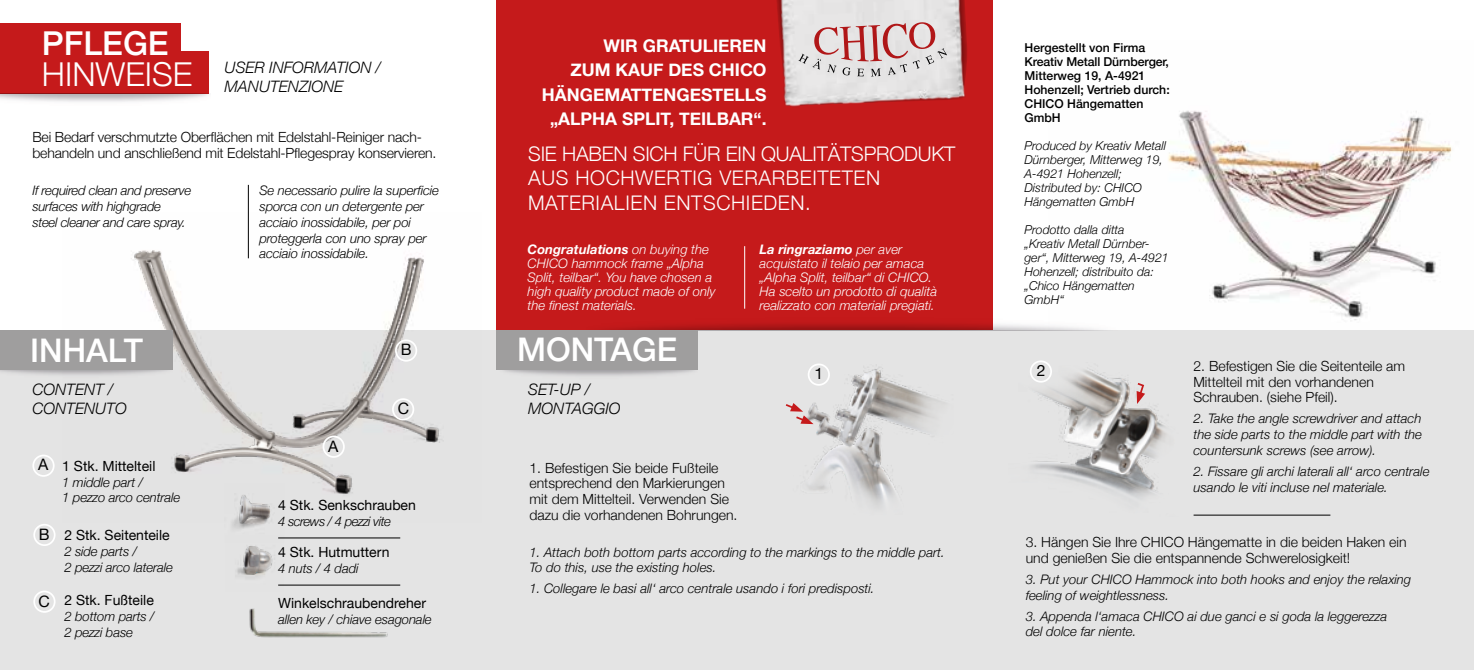
<style>
.page{position:relative;width:1474px;height:670px;background:#fff}
.page>*{position:absolute;margin:0;border:0;box-sizing:border-box;transform-origin:0 0}
.t1{font:500 32.9px "Helvetica Neue";color:#fff}
.t2{font:500 32.55px "Helvetica Neue";color:#fff}
.t3{font:300 20.12px/24.5px "Helvetica Neue";letter-spacing:.03em;color:#fff}
.t4{font:700 17.5px/24.5px "Helvetica Neue";color:#fff;text-align:right}
.t5{font:italic 300 15.75px/18.9px "Helvetica Neue";color:#000}
.t6{font:15.75px "Helvetica Neue";color:#000}
.t7{font:300 14px/15.8px "Helvetica Neue";color:#000}
.t8{font:14px "Helvetica Neue";color:#000}
.t9{font:italic 300 13.12px/15.8px "Helvetica Neue";color:#000}
.t10{font:italic 300 13.12px/14px "Helvetica Neue";color:#fff}
.t11{font:italic 300 13.12px/15.8px "Helvetica Neue";letter-spacing:-.02em;color:#000}
.t12{font:italic 300 13.12px "Helvetica Neue";letter-spacing:-.04em;color:#000}
.t13{font:italic 300 12.25px/14px "Helvetica Neue";color:#000}
.t14{font:500 12.25px/14px "Helvetica Neue";color:#000}
.s1{font-style:normal;font-size:32.9px;color:#fff}
.s2{font-weight:700}
</style>
<div class="page">
<img style="left:1168px;top:110px;width:284px;height:210px">
<div style="left:496px;top:0;width:496px;height:338px;background:#c51a1b"></div>
<div style="left:0;top:330px;width:1473px;height:340px;background:#e4e4e4"></div>
<hr style="left:248px;top:185px;width:1px;height:73px;background:#000">
<img style="left:607px;top:280px;width:491px;height:50px">
<hr style="left:744px;top:246px;width:1px;height:63px;background:#fff">
<div style="left:0;top:23px;width:180px;height:43px;background:#c51a1b"></div>
<div style="left:0;top:51px;width:209px;height:43px;background:#c51a1b"></div>
<img style="left:785px;top:0;width:208px;height:153px">
<svg style="left:777px;top:0;width:191px;height:105px;background:#d8bfbf"></svg>
<div style="left:496px;top:330px;width:201px;height:40px;background:#9f9e9e"></div>
<div style="left:32px;top:454px;width:23px;height:23px;border:2px solid #fff;border-radius:50%"></div>
<div style="left:33px;top:524px;width:23px;height:22px;border:2px solid #fff;border-radius:50%"></div>
<div style="left:33px;top:590px;width:23px;height:23px;border:2px solid #fff;border-radius:50%"></div>
<hr style="left:1193px;top:515px;width:137px;height:1px;background:#000">
<hr style="left:278px;top:537px;width:122px;height:1px;background:#000">
<hr style="left:278px;top:585px;width:122px;height:1px;background:#000">
<img style="left:249px;top:608px;width:139px;height:30px">
<img style="left:232px;top:523px;width:53px;height:16px">
<img style="left:232px;top:535px;width:51px;height:51px">
<img style="left:808px;top:366px;width:137px;height:140px">
<img style="left:808px;top:391px;width:37px;height:13px">
<img style="left:808px;top:404px;width:48px;height:55px">
<svg style="left:785px;top:402px;width:28px;height:22px"></svg>
<img style="left:1031px;top:363px;width:135px;height:135px">
<svg style="left:1135px;top:381px;width:10px;height:23px"></svg>
<div style="left:807px;top:363px;width:23px;height:23px;border:2px solid #fff;border-radius:50%"></div>
<div style="left:1029px;top:360px;width:23px;height:22px;border:2px solid #fff;border-radius:50%"></div>
<img style="left:131px;top:212px;width:311px;height:311px">
<div style="left:392px;top:398px;width:22px;height:22px;border:2px solid #fff;border-radius:50%"></div>
<div style="left:395px;top:339px;width:22px;height:22px;border:2px solid #fff;border-radius:50%"></div>
<div style="left:322px;top:435px;width:23px;height:23px;border:2px solid #fff;border-radius:50%"></div>
<img style="left:0;top:370px;width:173px;height:17px">
<div style="left:0;top:330px;width:173px;height:40px;background:#9f9e9e"></div>
<h1 class="t1" style="left:42px;top:17px;width:128px">PFLEGE</h1>
<p class="t5" style="left:224px;top:57px;width:158px;text-indent:-183px"><span class="s1">HINWEISE</span> USER INFORMATION /<br>MANUTENZIONE</p>
<p class="t7" style="left:32px;top:128px;width:405px">Bei Bedarf verschmutzte Oberflächen mit Edelstahl-Reiniger nach&shy;behandeln und anschließend mit Edelstahl-Pflegespray konservieren.</p>
<p class="t11" style="left:32px;top:182px;width:160px">If required clean and preserve surfaces with highgrade<br>steel cleaner and care spray.</p>
<p class="t9" style="left:259px;top:182px;width:181px">Se necessario pulire la superficie sporca con un detergente per acciaio inossidabile, per poi proteggerla con uno spray per acciaio inossidabile.</p>
<h2 class="t2" style="left:30px;top:324px;width:114px">INHALT</h2>
<p class="t5" style="left:32px;top:379px;width:96px">CONTENT /<br>CONTENUTO</p>
<p class="t6" style="left:38px;top:453px;width:12px">A</p>
<p class="t6" style="left:39px;top:523px;width:12px">B</p>
<p class="t6" style="left:38px;top:590px;width:13px">C</p>
<p class="t8" style="left:62px;top:456px;width:95px">1 Stk. Mittelteil</p>
<p class="t9" style="left:62px;top:473px;width:120px">1 middle part /<br>1 pezzo arco centrale</p>
<p class="t8" style="left:64px;top:525px;width:107px">2 Stk. Seitenteile</p>
<p class="t9" style="left:64px;top:542px;width:110px">2 side parts /<br>2 pezzi arco laterale</p>
<p class="t8" style="left:64px;top:590px;width:91px">2 Stk. Fußteile</p>
<p class="t9" style="left:64px;top:607px;width:92px">2 bottom parts /<br>2 pezzi base</p>
<p class="t6" style="left:401px;top:338px;width:12px">B</p>
<p class="t6" style="left:328px;top:434px;width:12px">A</p>
<p class="t6" style="left:398px;top:397px;width:13px">C</p>
<p class="t8" style="left:278px;top:495px;width:139px">4 Stk. Senkschrauben</p>
<p class="t12" style="left:278px;top:511px;width:114px">4 screws / 4 pezzi vite</p>
<p class="t8" style="left:278px;top:542px;width:113px">4 Stk. Hutmuttern</p>
<p class="t9" style="left:278px;top:559px;width:82px">4 nuts / 4 dadi</p>
<p class="t8" style="left:278px;top:593px;width:149px">Winkelschraubendreher</p>
<p class="t9" style="left:278px;top:610px;width:155px">allen key / chiave esagonale</p>
<h3 class="t4" style="left:542px;top:34px;width:226px">WIR GRATULIEREN<br>ZUM KAUF DES CHICO<br>HÄNGEMATTENGESTELLS „ALPHA SPLIT, TEILBAR“.</h3>
<h3 class="t3" style="left:528px;top:140px;width:429px">SIE HABEN SICH FÜR EIN QUALITÄTSPRODUKT<br>AUS HOCHWERTIG VERARBEITETEN<br>MATERIALIEN ENTSCHIEDEN.</h3>
<p class="t10" style="left:527px;top:241px;width:189px"><span class="s2">Congratulations</span> on buying the<br>CHICO hammock frame „Alpha<br>Split, teilbar“. You have chosen a high quality product made of only the finest materials.</p>
<p class="t10" style="left:759px;top:241px;width:179px"><span class="s2">La ringraziamo</span> per aver acquistato il telaio per amaca „Alpha Split, teilbar“ di CHICO.<br>Ha scelto un prodotto di qualità realizzato con materiali pregiati.</p>
<p class="t14" style="left:1024px;top:39px;width:147px">Hergestellt von Firma<br>Kreativ Metall Dürnberger,<br>Mitterweg 19, A-4921<br>Hohenzell; Vertrieb durch:<br>CHICO Hängematten<br>GmbH</p>
<p class="t13" style="left:1024px;top:137px;width:143px">Produced by Kreativ Metall<br>Dürnberger, Mitterweg 19,<br>A-4921 Hohenzell;<br>Distributed by: CHICO<br>Hängematten GmbH</p>
<p class="t13" style="left:1024px;top:221px;width:146px">Prodotto dalla ditta<br>„Kreativ Metall Dürnber&shy;ger“, Mitterweg 19, A-4921<br>Hohenzell; distribuito da: „Chico Hängematten<br>GmbH“</p>
<h2 class="t2" style="left:517px;top:323px;width:162px">MONTAGE</h2>
<p class="t5" style="left:528px;top:379px;width:94px">SET-UP /<br>MONTAGGIO</p>
<p class="t7" style="left:1193px;top:357px;width:213px">2. Befestigen Sie die Seitenteile am<br>Mittelteil mit den vorhandenen<br>Schrauben. (siehe Pfeil).</p>
<p class="t9" style="left:1193px;top:410px;width:230px;text-align:justify">2. Take the angle screwdriver and attach the side parts to the middle part with the countersunk screws (see arrow).</p>
<p class="t9" style="left:1193px;top:462px;width:237px">2. Fissare gli archi laterali all‘ arco centrale usando le viti incluse nel materiale.</p>
<p class="t6" style="left:814px;top:362px;width:10px">1</p>
<p class="t6" style="left:1036px;top:359px;width:10px">2</p>
<p class="t7" style="left:529px;top:459px;width:209px">1. Befestigen Sie beide Fußteile entsprechend den Markierungen mit dem Mittelteil. Verwenden Sie dazu die vorhandenen Bohrungen.</p>
<p class="t9" style="left:529px;top:543px;width:417px">1. Attach both bottom parts according to the markings to the middle part.<br>To do this, use the existing holes.</p>
<p class="t9" style="left:529px;top:580px;width:347px">1. Collegare le basi all‘ arco centrale usando i fori predisposti.</p>
<p class="t7" style="left:1025px;top:533px;width:382px">3. Hängen Sie Ihre CHICO Hängematte in die beiden Haken ein und genießen Sie die entspannende Schwerelosigkeit!</p>
<p class="t9" style="left:1025px;top:570px;width:387px">3. Put your CHICO Hammock into both hooks and enjoy the relaxing feeling of weightlessness.</p>
<p class="t9" style="left:1025px;top:607px;width:363px">3. Appenda l‘amaca CHICO ai due ganci e si goda la leggerezza del dolce far niente.</p>
</div>
